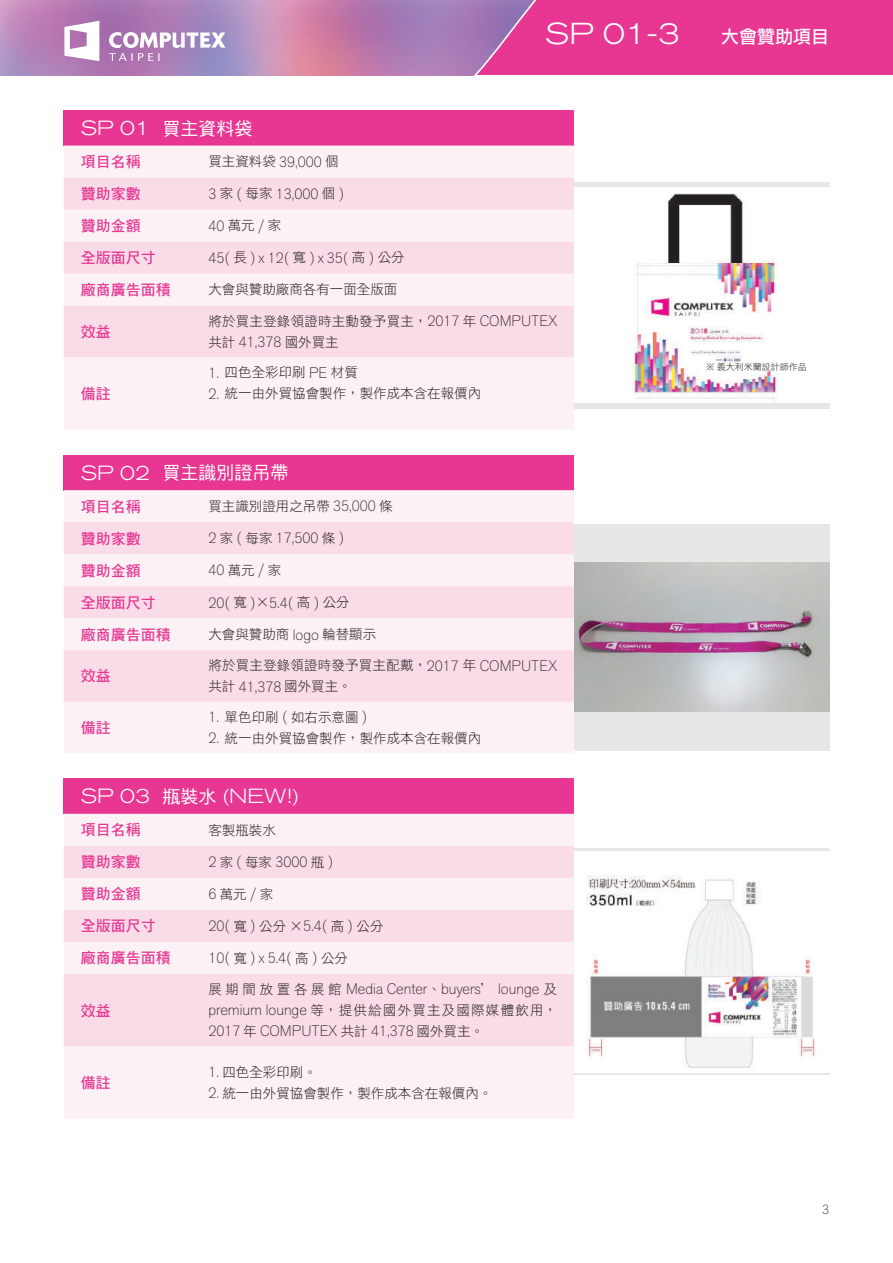
<style>
.page{position:relative;width:893px;height:1263px;background:#fff}
.page>*{position:absolute;margin:0;border:0;box-sizing:border-box;transform-origin:0 0}
.t1{font:300 expanded 30px "Akzidenz Grotesk BQ";color:#fff}
.t2{font:300 expanded 20.4px "Akzidenz Grotesk BQ";color:#fff}
.t3{font:18px "DF Hei Std W5";color:#fff}
.t4{font:18px "DF Li Hei Std W5";color:#fff}
.t5{font:200 15.15px "Akzid Grtsk Next";color:#231f20}
.t6{font:15px "DF Hei Std W7";color:#e73792}
.t7{font:13.5px/21px "DF Hei Std W3";color:#231f20}
.t8{font:13.5px "DF Hei Std W3";letter-spacing:.09em;color:#231f20}
.t9{font:200 13.5px "Akzid Grtsk Next";color:#231f20}
.t10{font:9px "DF Hei Std W3";color:#231f20}
.s1{font-family:"Akzidenz Grotesk BQ";font-weight:300;font-stretch:expanded;font-size:20.4px}
.s2{font-family:"Akzid Grtsk Next";font-weight:200;font-size:15.15px}
.s3{font-family:"DF Hei Std W3";font-weight:400;font-size:13.5px}
.s4{font-family:"DF Hei Std W5";font-weight:400;font-stretch:normal;font-size:18px}
.s5{font-size:18px}
</style>
<div class="page">
<svg style="left:0;top:0;width:1px;height:76px"></svg>
<svg style="left:473px;top:0;width:420px;height:76px"></svg>
<svg style="left:64px;top:21px;width:35px;height:40px"></svg>
<svg style="left:109px;top:32px;width:116px;height:29px"></svg>
<div style="left:64px;top:111px;width:510px;height:35px;background:#e73792"></div>
<div style="left:64px;top:146px;width:510px;height:283px;background:#fcf2f6"></div>
<svg style="left:64px;top:178px;width:510px;height:179px;fill:#fadce8"></svg>
<div style="left:64px;top:455px;width:510px;height:35px;background:#e73792"></div>
<div style="left:64px;top:490px;width:510px;height:263px;background:#fcf2f6"></div>
<svg style="left:64px;top:522px;width:510px;height:180px;fill:#fadce8"></svg>
<div style="left:64px;top:779px;width:510px;height:35px;background:#e73792"></div>
<div style="left:64px;top:814px;width:510px;height:305px;background:#fcf2f6"></div>
<svg style="left:64px;top:846px;width:510px;height:200px;fill:#fadce8"></svg>
<div style="left:574px;top:182px;width:255px;height:227px;background:#e6e7e9"></div>
<img style="left:574px;top:188px;width:255px;height:215px">
<div style="left:574px;top:524px;width:255px;height:227px;background:#e6e7e9"></div>
<img style="left:574px;top:562px;width:255px;height:149px">
<div style="left:574px;top:848px;width:255px;height:227px;background:linear-gradient(to right,#f2f3f4,#f3f3f4)"></div>
<img style="left:574px;top:851px;width:255px;height:221px">
<h1 class="t1" style="left:545px;top:16px;width:136px">SP 01-3</h1>
<h3 class="t4" style="left:721px;top:27px;width:109px">大會贊助項目</h3>
<h3 class="t3" style="left:81px;top:118px;width:173px"><span class="s1">SP 01</span> 買主資料袋</h3>
<p class="t6" style="left:81px;top:153px;width:61px">項目名稱</p>
<p class="t7" style="left:208px;top:151px;width:132px">買主資料袋 <span class="s2">39,000</span> 個</p>
<p class="t6" style="left:81px;top:185px;width:61px">贊助家數</p>
<p class="t5" style="left:208px;top:184px;width:138px">3 <span class="s3">家</span> ( <span class="s3">每家</span> 13,000 <span class="s3">個</span> )</p>
<p class="t6" style="left:81px;top:217px;width:61px">贊助金額</p>
<p class="t5" style="left:208px;top:216px;width:74px">40<span class="s3">萬元</span>/<span class="s3">家</span></p>
<p class="t6" style="left:81px;top:249px;width:76px">全版面尺寸</p>
<p class="t5" style="left:208px;top:248px;width:198px">45( <span class="s3">長</span> ) x 12( <span class="s3">寬</span> ) x 35( <span class="s3">高</span> ) <span class="s3">公分</span></p>
<p class="t6" style="left:81px;top:281px;width:91px">廠商廣告面積</p>
<p class="t7" style="left:208px;top:279px;width:190px">大會與贊助廠商各有一面全版面</p>
<p class="t6" style="left:81px;top:323px;width:31px">效益</p>
<p class="t7" style="left:208px;top:310px;width:350px">將於買主登錄領證時主動發予買主，<span class="s2">2017</span> 年 <span class="s2">COMPUTEX</span>共計 <span class="s2">41,378</span> 國外買主</p>
<p class="t6" style="left:81px;top:385px;width:31px">備註</p>
<p class="t7" style="left:208px;top:362px;width:151px"><span class="s2">1.</span> 四色全彩印刷 <span class="s2">PE</span> 材質</p>
<p class="t7" style="left:208px;top:383px;width:274px"><span class="s2">2.</span> 統一由外貿協會製作，製作成本含在報價內</p>
<h3 class="t3" style="left:81px;top:463px;width:209px"><span class="s1">SP 02</span> 買主識別證吊帶</h3>
<p class="t6" style="left:81px;top:498px;width:61px">項目名稱</p>
<p class="t7" style="left:208px;top:495px;width:186px">買主識別證用之吊帶 <span class="s2">35,000</span> 條</p>
<p class="t6" style="left:81px;top:530px;width:61px">贊助家數</p>
<p class="t5" style="left:208px;top:528px;width:138px">2 <span class="s3">家</span> ( <span class="s3">每家</span> 17,500 <span class="s3">條</span> )</p>
<p class="t6" style="left:81px;top:562px;width:61px">贊助金額</p>
<p class="t5" style="left:208px;top:560px;width:74px">40<span class="s3">萬元</span>/<span class="s3">家</span></p>
<p class="t6" style="left:81px;top:594px;width:76px">全版面尺寸</p>
<p class="t5" style="left:208px;top:592px;width:143px">20( <span class="s3">寬</span> )<span class="s3">×</span>5.4( <span class="s3">高</span> ) <span class="s3">公分</span></p>
<p class="t6" style="left:81px;top:626px;width:91px">廠商廣告面積</p>
<p class="t7" style="left:208px;top:623px;width:169px">大會與贊助商 <span class="s2">logo</span> 輪替顯示</p>
<p class="t6" style="left:81px;top:668px;width:31px">效益</p>
<p class="t7" style="left:208px;top:655px;width:350px">將於買主登錄領證時發予買主配戴，<span class="s2">2017</span> 年 <span class="s2">COMPUTEX</span>共計 <span class="s2">41,378</span> 國外買主。</p>
<p class="t6" style="left:81px;top:719px;width:31px">備註</p>
<p class="t7" style="left:208px;top:706px;width:161px"><span class="s2">1.</span> 單色印刷 <span class="s2">(</span> 如右示意圖 <span class="s2">)</span></p>
<p class="t7" style="left:208px;top:727px;width:274px"><span class="s2">2.</span> 統一由外貿協會製作，製作成本含在報價內</p>
<h2 class="t2" style="left:81px;top:785px;width:220px">SP 03 <span class="s4">瓶裝水</span> <span class="s5">(</span>NEW!<span class="s5">)</span></h2>
<p class="t6" style="left:81px;top:822px;width:61px">項目名稱</p>
<p class="t7" style="left:208px;top:819px;width:69px">客製瓶裝水</p>
<p class="t6" style="left:81px;top:854px;width:61px">贊助家數</p>
<p class="t5" style="left:208px;top:852px;width:126px">2<span class="s3">家</span> (<span class="s3">每家</span>3000<span class="s3">瓶</span>)</p>
<p class="t6" style="left:81px;top:886px;width:61px">贊助金額</p>
<p class="t7" style="left:208px;top:883px;width:66px"><span class="s2">6</span>萬元<span class="s2">/</span>家</p>
<p class="t6" style="left:81px;top:918px;width:76px">全版面尺寸</p>
<p class="t5" style="left:208px;top:916px;width:177px">20( <span class="s3">寬</span> ) <span class="s3">公分 ×</span>5.4( <span class="s3">高</span> ) <span class="s3">公分</span></p>
<p class="t6" style="left:81px;top:950px;width:91px">廠商廣告面積</p>
<p class="t5" style="left:208px;top:948px;width:141px">10( <span class="s3">寬</span> ) x 5.4( <span class="s3">高</span> ) <span class="s3">公分</span></p>
<p class="t6" style="left:81px;top:1002px;width:31px">效益</p>
<p class="t5" style="left:208px;top:979px;width:350px"><span class="s3">展期間放置各展館</span> Media Center<span class="s3">、</span>buyers<span class="s3">’</span> lounge <span class="s3">及</span></p>
<p class="t8" style="left:208px;top:1003px;width:350px"><span class="s2">premium lounge</span> 等，提供給國外買主及國際媒體飲用，</p>
<p class="t5" style="left:208px;top:1021px;width:277px">2017 <span class="s3">年</span> COMPUTEX <span class="s3">共計</span> 41,378 <span class="s3">國外買主。</span></p>
<p class="t6" style="left:81px;top:1074px;width:31px">備註</p>
<p class="t7" style="left:208px;top:1061px;width:110px"><span class="s2">1.</span> 四色全彩印刷。</p>
<p class="t7" style="left:208px;top:1082px;width:286px"><span class="s2">2.</span> 統一由外貿協會製作，製作成本含在報價內。</p>
<p class="t10" style="left:706px;top:362px;width:102px">※ 義大利米蘭設計師作品</p>
<p class="t9" style="left:822px;top:1201px;width:9px">3</p>
</div>
